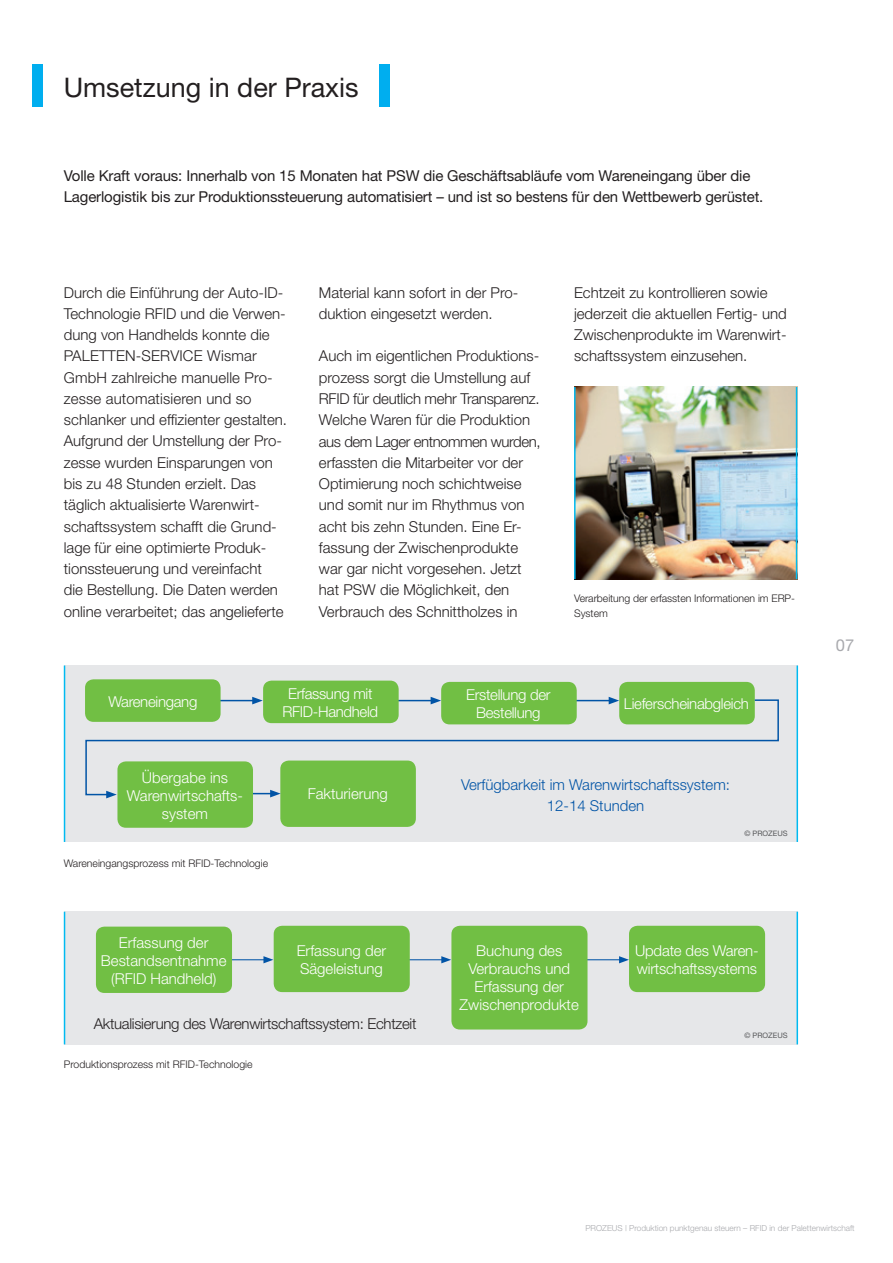
<style>
.page{position:relative;width:893px;height:1263px;background:#fff}
.page>*{position:absolute;margin:0;border:0;box-sizing:border-box;transform-origin:0 0}
.t1{font:27px "Helvetica Neue";color:#231f20}
.t2{font:16.5px "Helvetica Neue";color:#a8a9ad}
.t3{font:300 15px/21.3px "Helvetica Neue";color:#231f20}
.t4{font:300 15px/18px "Helvetica Neue";color:#fff;text-align:center}
.t5{font:15px/21.3px "Helvetica Neue";letter-spacing:-.01em;color:#231f20}
.t6{font:300 15px/18px "Helvetica Neue";letter-spacing:-.02em;color:#fff;text-align:center}
.t7{font:300 15px/21px "Helvetica Neue";color:#0154a6;text-align:center}
.t8{font:300 15px "Helvetica Neue";letter-spacing:-.02em;color:#231f20}
.t9{font:300 10.5px/15px "Helvetica Neue";color:#231f20}
.t10{font:300 8.25px "Helvetica Neue";color:#a8a9ad}
.t11{font:7.5px "Helvetica Neue";color:#57585a}
</style>
<div class="page">
<div style="left:32px;top:64px;width:11px;height:42px;background:#00aeef"></div>
<div style="left:379px;top:64px;width:10px;height:42px;background:#00aeef"></div>
<div style="left:64px;top:665px;width:733px;height:177px;background:#e6e7e9"></div>
<div style="left:619px;top:682px;width:136px;height:42px;background:#71bf44;border-radius:9px"></div>
<div style="left:280px;top:760px;width:136px;height:67px;background:#71bf44;border-radius:9px"></div>
<div style="left:85px;top:679px;width:136px;height:43px;background:#71bf44;border-radius:9px"></div>
<div style="left:263px;top:681px;width:136px;height:42px;background:#71bf44;border-radius:9px"></div>
<div style="left:441px;top:682px;width:136px;height:42px;background:#71bf44;border-radius:9px"></div>
<svg style="left:85px;top:699px;width:694px;height:97px"></svg>
<svg style="left:106px;top:791px;width:11px;height:7px"></svg>
<div style="left:117px;top:761px;width:136px;height:67px;background:#71bf44;border-radius:9px"></div>
<div style="left:64px;top:912px;width:733px;height:133px;background:#e6e7e9"></div>
<div style="left:629px;top:926px;width:136px;height:66px;background:#71bf44;border-radius:9px"></div>
<hr style="left:196px;top:959px;width:70px;height:1px;background:#0154a6">
<svg style="left:263px;top:956px;width:10px;height:7px"></svg>
<hr style="left:374px;top:959px;width:70px;height:1px;background:#0154a6">
<svg style="left:441px;top:956px;width:10px;height:7px"></svg>
<hr style="left:552px;top:959px;width:69px;height:1px;background:#0154a6">
<svg style="left:619px;top:956px;width:10px;height:7px"></svg>
<div style="left:96px;top:926px;width:136px;height:67px;background:#71bf44;border-radius:9px"></div>
<div style="left:274px;top:926px;width:136px;height:66px;background:#71bf44;border-radius:9px"></div>
<div style="left:451px;top:926px;width:136px;height:103px;background:#71bf44;border-radius:9px"></div>
<hr style="left:64px;top:665px;width:1px;height:177px;background:#00baf1">
<hr style="left:64px;top:912px;width:1px;height:132px;background:#00baf1">
<img style="left:576px;top:387px;width:220px;height:192px">
<hr style="left:574px;top:387px;width:2px;height:192px;background:#00baf1">
<hr style="left:796px;top:387px;width:1px;height:192px;background:#00baf1">
<hr style="left:796px;top:665px;width:2px;height:177px;background:#00baf1">
<hr style="left:796px;top:912px;width:2px;height:132px;background:#00baf1">
<h1 class="t1" style="left:64px;top:72px;width:297px">Umsetzung in der Praxis</h1>
<p class="t5" style="left:64px;top:164px;width:701px">Volle Kraft voraus: Innerhalb von 15 Monaten hat PSW die Geschäftsabläufe vom Wareneingang über die<br>Lagerlogistik bis zur Produktionssteuerung automatisiert – und ist so bestens für den Wettbewerb gerüstet.</p>
<p class="t3" style="left:64px;top:281px;width:225px">Durch die Einführung der Auto-ID-<br>Technologie RFID und die Verwen&shy;dung von Handhelds konnte die<br>PALETTEN-SERVICE Wismar<br>GmbH zahlreiche manuelle Pro&shy;zesse automatisieren und so schlanker und effizienter gestalten.<br>Aufgrund der Umstellung der Pro&shy;zesse wurden Einsparungen von bis zu 48 Stunden erzielt. Das täglich aktualisierte Warenwirt&shy;schaftssystem schafft die Grund&shy;lage für eine optimierte Produk&shy;tionssteuerung und vereinfacht<br>die Bestellung. Die Daten werden online verarbeitet; das angelieferte</p>
<p class="t3" style="left:319px;top:281px;width:201px">Material kann sofort in der Pro&shy;duktion eingesetzt werden.</p>
<p class="t3" style="left:319px;top:345px;width:223px">Auch im eigentlichen Produktions&shy;prozess sorgt die Umstellung auf<br>RFID für deutlich mehr Transparenz.<br>Welche Waren für die Produktion aus dem Lager entnommen wurden, erfassten die Mitarbeiter vor der<br>Optimierung noch schichtweise und somit nur im Rhythmus von acht bis zehn Stunden. Eine Er&shy;fassung der Zwischenprodukte war gar nicht vorgesehen. Jetzt hat PSW die Möglichkeit, den<br>Verbrauch des Schnittholzes in</p>
<p class="t3" style="left:574px;top:281px;width:214px">Echtzeit zu kontrollieren sowie jederzeit die aktuellen Fertig- und<br>Zwischenprodukte im Warenwirt&shy;schaftssystem einzusehen.</p>
<p class="t9" style="left:574px;top:590px;width:223px">Verarbeitung der erfassten Informationen im ERP-<br>System</p>
<p class="t6" style="left:108px;top:692px;width:90px">Wareneingang</p>
<p class="t6" style="left:282px;top:684px;width:97px">Erfassung mit<br>RFID-Handheld</p>
<p class="t6" style="left:466px;top:685px;width:86px">Erstellung der<br>Bestellung</p>
<p class="t6" style="left:624px;top:694px;width:126px">Lieferscheinabgleich</p>
<p class="t4" style="left:127px;top:768px;width:118px">Übergabe ins<br>Warenwirtschafts&shy;system</p>
<p class="t9" style="left:64px;top:855px;width:206px">Wareneingangsprozess mit RFID-Technologie</p>
<p class="t4" style="left:308px;top:785px;width:82px">Fakturierung</p>
<p class="t7" style="left:461px;top:774px;width:270px">Verfügbarkeit im Warenwirtschaftssystem:<br>12-14 Stunden</p>
<p class="t11" style="left:744px;top:828px;width:45px">© PROZEUS</p>
<p class="t4" style="left:101px;top:933px;width:127px">Erfassung der<br>Bestandsentnahme (RFID Handheld)</p>
<p class="t4" style="left:297px;top:941px;width:91px;text-align:left">Erfassung der<br>Sägeleistung</p>
<p class="t4" style="left:460px;top:942px;width:121px">Buchung des<br>Verbrauchs und<br>Erfassung der<br>Zwischenprodukte</p>
<p class="t8" style="left:94px;top:1015px;width:324px">Aktualisierung des Warenwirtschaftssystem: Echtzeit</p>
<p class="t9" style="left:64px;top:1057px;width:190px">Produktionsprozess mit RFID-Technologie</p>
<p class="t4" style="left:635px;top:941px;width:125px;text-align:left">Update des Waren&shy;wirtschaftssystems</p>
<p class="t11" style="left:744px;top:1031px;width:45px">© PROZEUS</p>
<p class="t2" style="left:836px;top:635px;width:20px">07</p>
<p class="t10" style="left:585px;top:1223px;width:271px">PROZEUS | Produktion punktgenau steuern – RFID in der Palettenwirtschaft</p>
</div>
